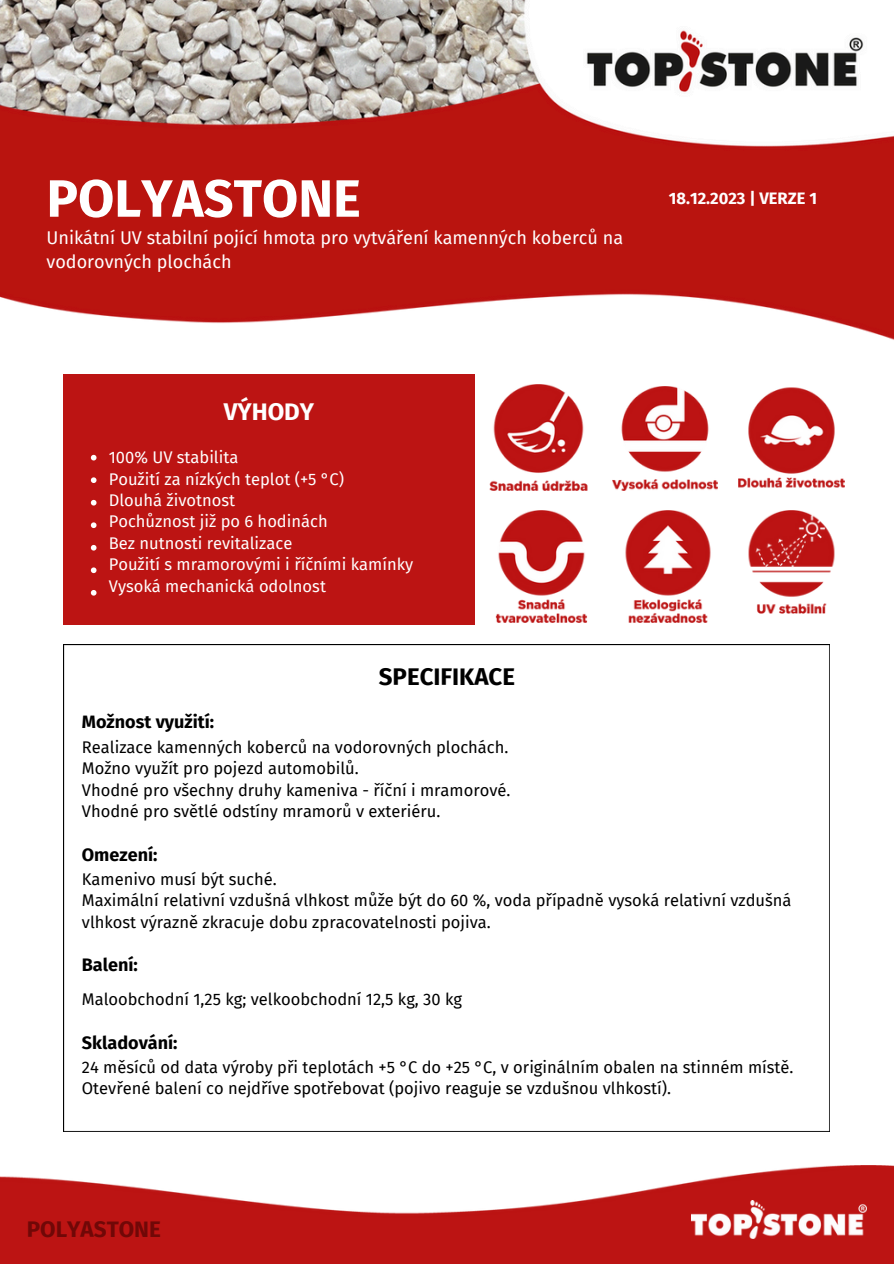
<style>
.page{position:relative;width:894px;height:1264px;background:#fff}
.page>*{position:absolute;margin:0;border:0;box-sizing:border-box;transform-origin:0 0}
.t1{font:700 52.5px "Fira Sans";color:#fff}
.t2{font:700 24px "Fira Sans";color:#000}
.t3{font:700 24px "Fira Sans";color:#fff}
.t4{font:700 22.5px "Fira Sans";color:#700807}
.t5{font:18px/24.8px "Fira Sans";color:#fff}
.t6{font:700 18px "Fira Sans";color:#000}
.t7{font:16.5px/21.5px "Fira Sans";color:#000}
.t8{font:16.5px/21.5px "Fira Sans";color:#fff}
.t9{font:700 16.5px "Fira Sans";color:#fff}
</style>
<div class="page">
<div style="left:64px;top:374px;width:410px;height:250px;background:#bc1413"></div>
<svg style="left:91px;top:455px;width:5px;height:5px"></svg>
<svg style="left:91px;top:477px;width:5px;height:6px"></svg>
<svg style="left:91px;top:500px;width:5px;height:5px"></svg>
<svg style="left:91px;top:522px;width:5px;height:6px"></svg>
<svg style="left:91px;top:545px;width:5px;height:5px"></svg>
<svg style="left:91px;top:567px;width:5px;height:6px"></svg>
<svg style="left:91px;top:590px;width:5px;height:5px"></svg>
<img style="left:0;top:0;width:892px;height:340px">
<img style="left:0;top:1165px;width:892px;height:98px">
<img style="left:64px;top:644px;width:765px;height:487px">
<img style="left:691px;top:1200px;width:175px;height:38px">
<img style="left:612px;top:386px;width:105px;height:105px">
<img style="left:738px;top:387px;width:106px;height:101px">
<img style="left:489px;top:385px;width:99px;height:105px">
<img style="left:495px;top:511px;width:93px;height:111px">
<img style="left:625px;top:511px;width:86px;height:111px">
<img style="left:748px;top:511px;width:87px;height:102px">
<h1 class="t1" style="left:46px;top:168px;width:315px">POLYASTONE</h1>
<p class="t5" style="left:46px;top:225px;width:578px">Unikátní UV stabilní pojící hmota pro vytváření kamenných koberců na vodorovných plochách</p>
<p class="t9" style="left:668px;top:188px;width:150px">18.12.2023 | VERZE 1</p>
<h2 class="t3" style="left:224px;top:397px;width:92px">VÝHODY</h2>
<p class="t8" style="left:109px;top:447px;width:306px">100% UV stabilita<br>Použití za nízkých teplot (+5 °C)<br>Dlouhá životnost<br>Pochůznost již po 6 hodinách<br>Bez nutnosti revitalizace<br>Použití s mramorovými i říčními kamínky<br>Vysoká mechanická odolnost</p>
<p class="t6" style="left:82px;top:710px;width:134px">Možnost využití:</p>
<h2 class="t2" style="left:379px;top:662px;width:138px">SPECIFIKACE</h2>
<p class="t7" style="left:82px;top:736px;width:430px">Realizace kamenných koberců na vodorovných plochách.<br>Možno využít pro pojezd automobilů.<br>Vhodné pro všechny druhy kameniva - říční i mramorové.<br>Vhodné pro světlé odstíny mramorů v exteriéru.</p>
<p class="t6" style="left:82px;top:844px;width:77px">Omezení:</p>
<p class="t7" style="left:82px;top:868px;width:711px">Kamenivo musí být suché.<br>Maximální relativní vzdušná vlhkost může být do 60 %, voda případně vysoká relativní vzdušná vlhkost výrazně zkracuje dobu zpracovatelnosti pojiva.</p>
<p class="t6" style="left:82px;top:954px;width:58px">Balení:</p>
<p class="t7" style="left:82px;top:989px;width:381px">Maloobchodní 1,25 kg; velkoobchodní 12,5 kg, 30 kg</p>
<p class="t6" style="left:82px;top:1032px;width:97px">Skladování:</p>
<p class="t7" style="left:82px;top:1056px;width:713px">24 měsíců od data výroby při teplotách +5 °C do +25 °C, v originálním obalen na stinném místě.<br>Otevřené balení co nejdříve spotřebovat (pojivo reaguje se vzdušnou vlhkostí).</p>
<h3 class="t4" style="left:27px;top:1215px;width:136px">POLYASTONE</h3>
</div>
